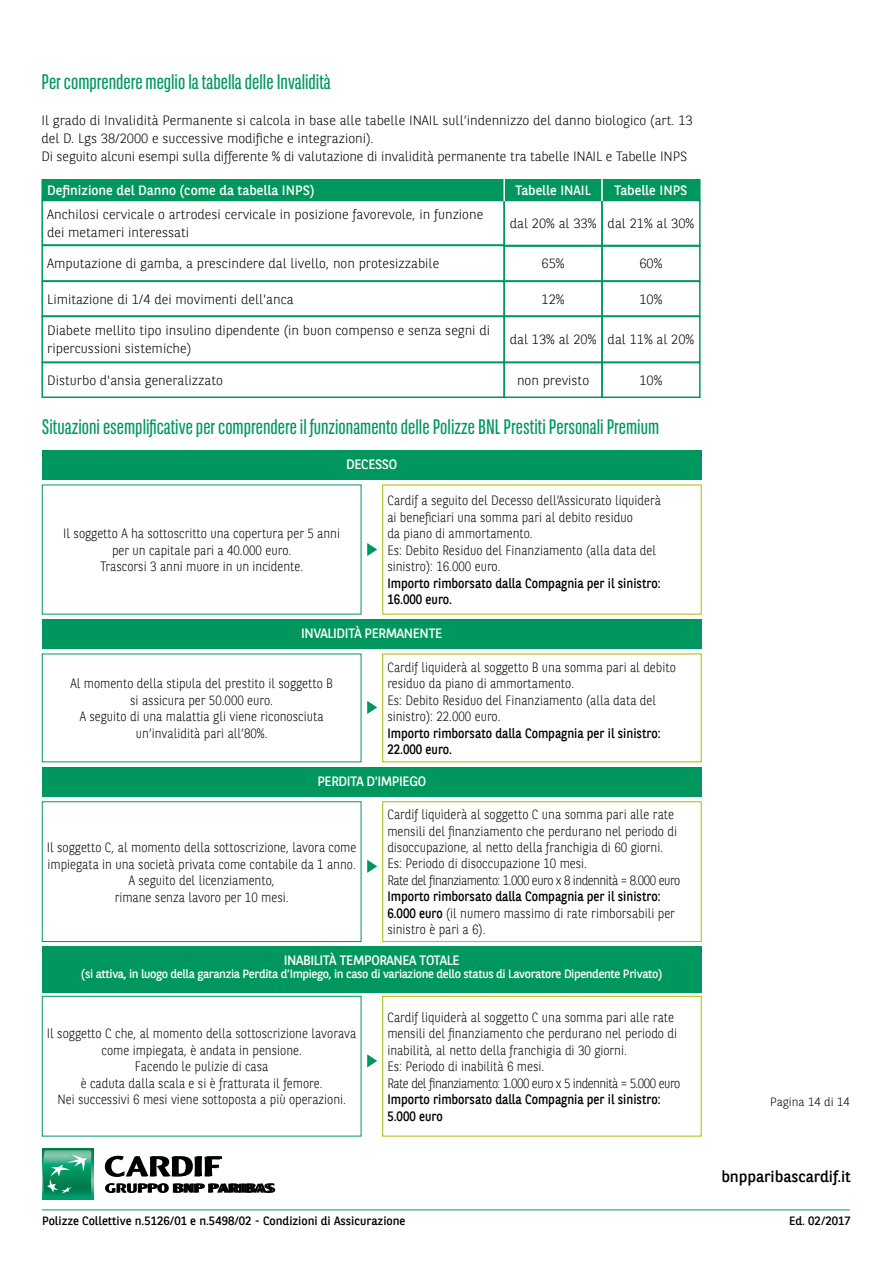
<style>
.page{position:relative;width:893px;height:1263px;background:#fff}
.page>*{position:absolute;margin:0;border:0;box-sizing:border-box;transform-origin:0 0}
.t1{font:21px "BNPP Sans Condensed";color:#00975f}
.t2{font:15.75px "BNPP Sans";color:#000}
.t3{font:300 13.5px/16.5px "BNPP Sans";color:#000;text-align:center;scale:.9 1}
.t4{font:300 13.5px/18px "BNPP Sans";color:#000}
.t5{font:13.5px/16.5px "BNPP Sans";color:#000;scale:.9 1}
.t6{font:13.5px "BNPP Sans";letter-spacing:-.03em;color:#fff}
.t7{font:13.5px "BNPP Sans";color:#fff}
.t8{font:12px "BNPP Sans";letter-spacing:-.03em;color:#fff}
.t9{font:12px "BNPP Sans";color:#000}
.t10{font:300 12px "BNPP Sans";color:#000}
.s1{font-weight:300}
</style>
<div class="page">
<hr style="left:42px;top:1209px;width:808px;height:1px;background:#00975f">
<div style="left:42px;top:180px;width:462px;height:20px;background:#00975f"></div>
<div style="left:41px;top:179px;width:464px;height:22px;border:2px solid #00975f"></div>
<div style="left:41px;top:245px;width:464px;height:37px;border:2px solid #00975f"></div>
<div style="left:41px;top:281px;width:464px;height:36px;border:2px solid #00975f"></div>
<div style="left:41px;top:362px;width:464px;height:36px;border:2px solid #00975f"></div>
<div style="left:41px;top:200px;width:464px;height:46px;border:2px solid #00975f"></div>
<div style="left:41px;top:316px;width:464px;height:47px;border:2px solid #00975f"></div>
<div style="left:601px;top:245px;width:100px;height:37px;border:2px solid #00975f"></div>
<div style="left:601px;top:281px;width:100px;height:36px;border:2px solid #00975f"></div>
<div style="left:601px;top:362px;width:100px;height:36px;border:2px solid #00975f"></div>
<div style="left:601px;top:200px;width:100px;height:47px;border:2px solid #00975f"></div>
<div style="left:601px;top:316px;width:100px;height:47px;border:2px solid #00975f"></div>
<div style="left:503px;top:245px;width:100px;height:37px;border:2px solid #00975f"></div>
<div style="left:503px;top:281px;width:100px;height:36px;border:2px solid #00975f"></div>
<div style="left:503px;top:362px;width:100px;height:36px;border:2px solid #00975f"></div>
<div style="left:503px;top:200px;width:100px;height:47px;border:2px solid #00975f"></div>
<div style="left:503px;top:316px;width:100px;height:47px;border:2px solid #00975f"></div>
<div style="left:504px;top:180px;width:98px;height:20px;background:#00975f"></div>
<div style="left:503px;top:179px;width:100px;height:22px;border:2px solid #00975f"></div>
<div style="left:602px;top:180px;width:98px;height:20px;background:#00975f"></div>
<div style="left:601px;top:179px;width:100px;height:22px;border:2px solid #00975f"></div>
<hr style="left:503px;top:179px;width:2px;height:22px;background:#fff">
<hr style="left:601px;top:179px;width:2px;height:22px;background:#fff">
<div style="left:42px;top:450px;width:660px;height:30px;background:#00975f"></div>
<svg style="left:367px;top:543px;width:10px;height:13px"></svg>
<div style="left:42px;top:620px;width:660px;height:29px;background:#00975f"></div>
<svg style="left:367px;top:701px;width:10px;height:13px"></svg>
<div style="left:42px;top:801px;width:319px;height:141px;border:1px solid #00975f"></div>
<div style="left:382px;top:801px;width:320px;height:141px;border:1px solid #afb800"></div>
<div style="left:42px;top:767px;width:660px;height:30px;background:#00975f"></div>
<svg style="left:367px;top:860px;width:10px;height:13px"></svg>
<div style="left:42px;top:996px;width:319px;height:140px;border:1px solid #00975f"></div>
<div style="left:382px;top:996px;width:320px;height:140px;border:1px solid #afb800"></div>
<div style="left:42px;top:946px;width:660px;height:46px;background:#00975f"></div>
<svg style="left:367px;top:1054px;width:10px;height:13px"></svg>
<div style="left:42px;top:1149px;width:51px;height:51px;background:#009e6b"></div>
<svg style="left:43px;top:1149px;width:49px;height:46px"></svg>
<svg style="left:105px;top:1183px;width:170px;height:10px"></svg>
<svg style="left:105px;top:1156px;width:117px;height:21px"></svg>
<h1 class="t1" style="left:41px;top:70px;width:291px">Per comprendere meglio la tabella delle Invalidità</h1>
<p class="t4" style="left:41px;top:111px;width:653px">Il grado di Invalidità Permanente si calcola in base alle tabelle INAIL sull’indennizzo del danno biologico (art. 13 del D. Lgs 38/2000 e successive modifiche e integrazioni).<br>Di seguito alcuni esempi sulla differente % di valutazione di invalidità permanente tra tabelle INAIL e Tabelle INPS</p>
<p class="t7" style="left:47px;top:181px;width:269px">Definizione del Danno (come da tabella INPS)</p>
<p class="t7" style="left:515px;top:181px;width:77px">Tabelle INAIL</p>
<p class="t7" style="left:614px;top:181px;width:75px">Tabelle INPS</p>
<p class="t4" style="left:47px;top:204px;width:438px">Anchilosi cervicale o artrodesi cervicale in posizione favorevole, in funzione dei metameri interessati</p>
<p class="t4" style="left:47px;top:254px;width:394px">Amputazione di gamba, a prescindere dal livello, non protesizzabile</p>
<p class="t4" style="left:47px;top:289px;width:248px">Limitazione di 1/4 dei movimenti dell'anca</p>
<p class="t4" style="left:47px;top:321px;width:444px">Diabete mellito tipo insulino dipendente (in buon compenso e senza segni di ripercussioni sistemiche)</p>
<p class="t4" style="left:47px;top:371px;width:177px">Disturbo d'ansia generalizzato</p>
<p class="t4" style="left:510px;top:214px;width:88px">dal 20% al 33%</p>
<p class="t4" style="left:608px;top:214px;width:88px">dal 21% al 30%</p>
<p class="t4" style="left:542px;top:254px;width:24px">65%</p>
<p class="t4" style="left:542px;top:289px;width:24px">12%</p>
<p class="t4" style="left:639px;top:254px;width:24px">60%</p>
<p class="t4" style="left:639px;top:289px;width:24px">10%</p>
<p class="t4" style="left:510px;top:330px;width:88px">dal 13% al 20%</p>
<p class="t4" style="left:608px;top:330px;width:88px">dal 11% al 20%</p>
<p class="t4" style="left:517px;top:371px;width:74px">non previsto</p>
<p class="t4" style="left:639px;top:371px;width:24px">10%</p>
<h1 class="t1" style="left:42px;top:415px;width:619px">Situazioni esemplificative per comprendere il funzionamento delle Polizze BNL Prestiti Personali Premium</h1>
<p class="t6" style="left:346px;top:455px;width:52px">DECESSO</p>
<p class="t3" style="left:63px;top:524px;width:309px">Il soggetto A ha sottoscritto una copertura per 5 anni per un capitale pari a 40.000 euro.<br>Trascorsi 3 anni muore in un incidente.</p>
<p class="t3" style="left:387px;top:491px;width:306px;text-align:left">Cardif a seguito del Decesso dell’Assicurato liquiderà ai beneficiari una somma pari al debito residuo<br>da piano di ammortamento.<br>Es: Debito Residuo del Finanziamento (alla data del sinistro): 16.000 euro.</p>
<p class="t5" style="left:387px;top:574px;width:305px">Importo rimborsato dalla Compagnia per il sinistro:<br>16.000 euro.</p>
<p class="t6" style="left:301px;top:624px;width:143px">INVALIDITÀ PERMANENTE</p>
<p class="t3" style="left:70px;top:675px;width:293px">Al momento della stipula del prestito il soggetto B si assicura per 50.000 euro.<br>A seguito di una malattia gli viene riconosciuta un’invalidità pari all’80%.</p>
<p class="t3" style="left:387px;top:658px;width:322px;text-align:left">Cardif liquiderà al soggetto B una somma pari al debito residuo da piano di ammortamento.<br>Es: Debito Residuo del Finanziamento (alla data del sinistro): 22.000 euro.</p>
<p class="t5" style="left:387px;top:724px;width:305px">Importo rimborsato dalla Compagnia per il sinistro:<br>22.000 euro.</p>
<p class="t6" style="left:317px;top:772px;width:110px">PERDITA D'IMPIEGO</p>
<p class="t3" style="left:47px;top:838px;width:345px">Il soggetto C, al momento della sottoscrizione, lavora come impiegata in una società privata come contabile da 1 anno.<br>A seguito del licenziamento,<br>rimane senza lavoro per 10 mesi.</p>
<p class="t3" style="left:387px;top:805px;width:327px;text-align:left">Cardif liquiderà al soggetto C una somma pari alle rate mensili del finanziamento che perdurano nel periodo di disoccupazione, al netto della franchigia di 60 giorni.<br>Es: Periodo di disoccupazione 10 mesi.<br>Rate del finanziamento: 1.000 euro x 8 indennità = 8.000 euro</p>
<p class="t5" style="left:387px;top:888px;width:321px">Importo rimborsato dalla Compagnia per il sinistro:<br>6.000 euro <span class="s1">(il numero massimo di rate rimborsabili per sinistro è pari a 6).</span></p>
<p class="t6" style="left:284px;top:951px;width:177px">INABILITÀ TEMPORANEA TOTALE</p>
<p class="t8" style="left:81px;top:966px;width:582px">(si attiva, in luogo della garanzia Perdita d’Impiego, in caso di variazione dello status di Lavoratore Dipendente Privato)</p>
<p class="t3" style="left:47px;top:1025px;width:345px">Il soggetto C che, al momento della sottoscrizione lavorava come impiegata, è andata in pensione.<br>Facendo le pulizie di casa<br>è caduta dalla scala e si è fratturata il femore.<br>Nei successivi 6 mesi viene sottoposta a più operazioni.</p>
<p class="t3" style="left:387px;top:1008px;width:327px;text-align:left">Cardif liquiderà al soggetto C una somma pari alle rate mensili del finanziamento che perdurano nel periodo di inabilità, al netto della franchigia di 30 giorni.<br>Es: Periodo di inabilità 6 mesi.<br>Rate del finanziamento: 1.000 euro x 5 indennità = 5.000 euro</p>
<p class="t5" style="left:387px;top:1091px;width:305px">Importo rimborsato dalla Compagnia per il sinistro:<br>5.000 euro</p>
<p class="t10" style="left:770px;top:1094px;width:81px">Pagina 14 di 14</p>
<p class="t2" style="left:721px;top:1165px;width:131px">bnpparibascardif.it</p>
<p class="t9" style="left:42px;top:1212px;width:365px">Polizze Collettive n.5126/01 e n.5498/02 - Condizioni di Assicurazione</p>
<p class="t9" style="left:789px;top:1212px;width:63px">Ed. 02/2017</p>
</div>
